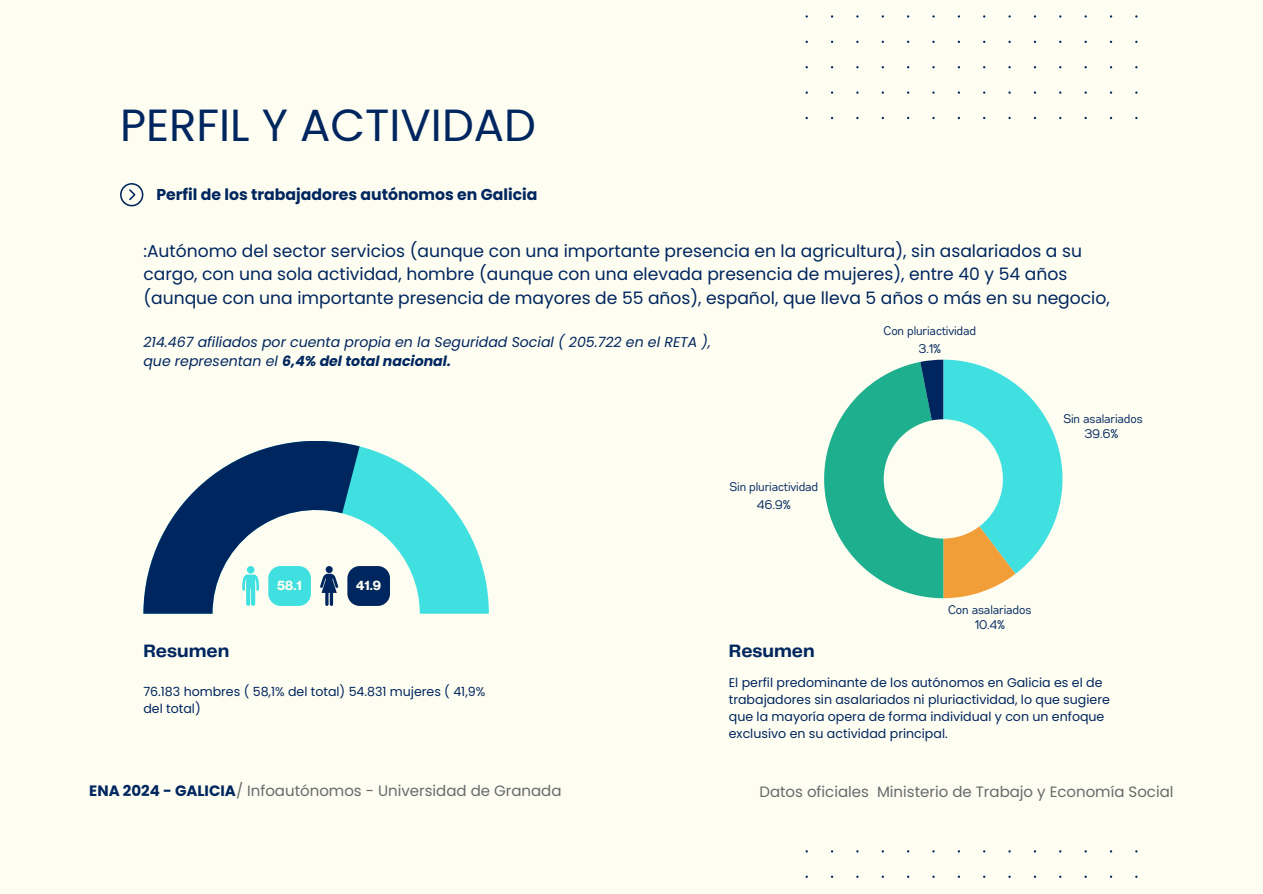
<style>
.page{position:relative;width:1263px;height:894px;background:#fff}
.page>*{position:absolute;margin:0;border:0;box-sizing:border-box;transform-origin:0 0}
.t1{font:45px "Poppins";color:#00265f}
.t2{font:700 18.6px "Telegraf";color:#00265f}
.t3{font:17.1px/23.7px "Poppins";color:#00265f}
.t4{font:700 15.75px "Poppins";color:#00265f}
.t5{font:15px "Poppins";color:#686a6c}
.t6{font:italic 14.1px/19.2px "Poppins";color:#00265f}
.t7{font:700 13.2px "Neue Montreal";color:#fefdf1}
.t8{font:12.6px/16.8px "Poppins";color:#00265f}
.t9{font:12.45px/17.9px "Gabriel Sans Cond";color:#00265f;text-align:center}
.s1{font-weight:700}
.s2{font-weight:700;color:#00265f}
</style>
<div class="page">
<div style="left:0;top:0;width:1263px;height:893px;background:#fefdf1"></div>
<svg style="left:360px;top:446px;width:129px;height:167px;fill:#40e0e0"></svg>
<svg style="left:143px;top:441px;width:217px;height:172px"></svg>
<div style="left:347px;top:566px;width:43px;height:39px;background:#00265f;border-radius:12px"></div>
<svg style="left:824px;top:359px;width:238px;height:239px"></svg>
<svg style="left:120px;top:183px;width:23px;height:23px"></svg>
<h1 class="t1" style="left:120px;top:99px;width:417px">PERFIL Y ACTIVIDAD</h1>
<p class="t4" style="left:156px;top:185px;width:382px">Perfil de los trabajadores autónomos en Galicia</p>
<p class="t3" style="left:143px;top:239px;width:968px">:Autónomo del sector servicios (aunque con una importante presencia en la agricultura), sin asalariados a su cargo, con una sola actividad, hombre (aunque con una elevada presencia de mujeres), entre 40 y 54 años (aunque con una importante presencia de mayores de 55 años), español, que lleva 5 años o más en su negocio,</p>
<p class="t6" style="left:143px;top:332px;width:569px">214.467 afiliados por cuenta propia en la Seguridad Social ( 205.722 en el RETA ), que representan el <span class="s1">6,4% del total nacional.</span></p>
<p class="t9" style="left:884px;top:322px;width:94px">Con pluriactividad<br>3.1%</p>
<p class="t2" style="left:143px;top:638px;width:87px">Resumen</p>
<p class="t7" style="left:277px;top:574px;width:26px">58.1</p>
<p class="t7" style="left:356px;top:574px;width:26px">41.9</p>
<p class="t8" style="left:143px;top:682px;width:343px">76.183 hombres ( 58,1% del total) 54.831 mujeres ( 41,9% del total)</p>
<p class="t9" style="left:730px;top:477px;width:90px">Sin pluriactividad<br>46.9%</p>
<p class="t2" style="left:729px;top:638px;width:87px">Resumen</p>
<p class="t9" style="left:1064px;top:410px;width:81px;line-height:15px">Sin asalariados<br>39.6%</p>
<p class="t9" style="left:948px;top:601px;width:84px;line-height:15px">Con asalariados<br>10.4%</p>
<p class="t8" style="left:729px;top:674px;width:383px">El perfil predominante de los autónomos en Galicia es el de trabajadores sin asalariados ni pluriactividad, lo que sugiere que la mayoría opera de forma individual y con un enfoque exclusivo en su actividad principal.</p>
<p class="t5" style="left:89px;top:782px;width:474px"><span class="s2">ENA 2024 - GALICIA</span>/ Infoautónomos - Universidad de Granada</p>
<p class="t5" style="left:759px;top:782px;width:416px">Datos oficiales Ministerio de Trabajo y Economía Social</p>
</div>
